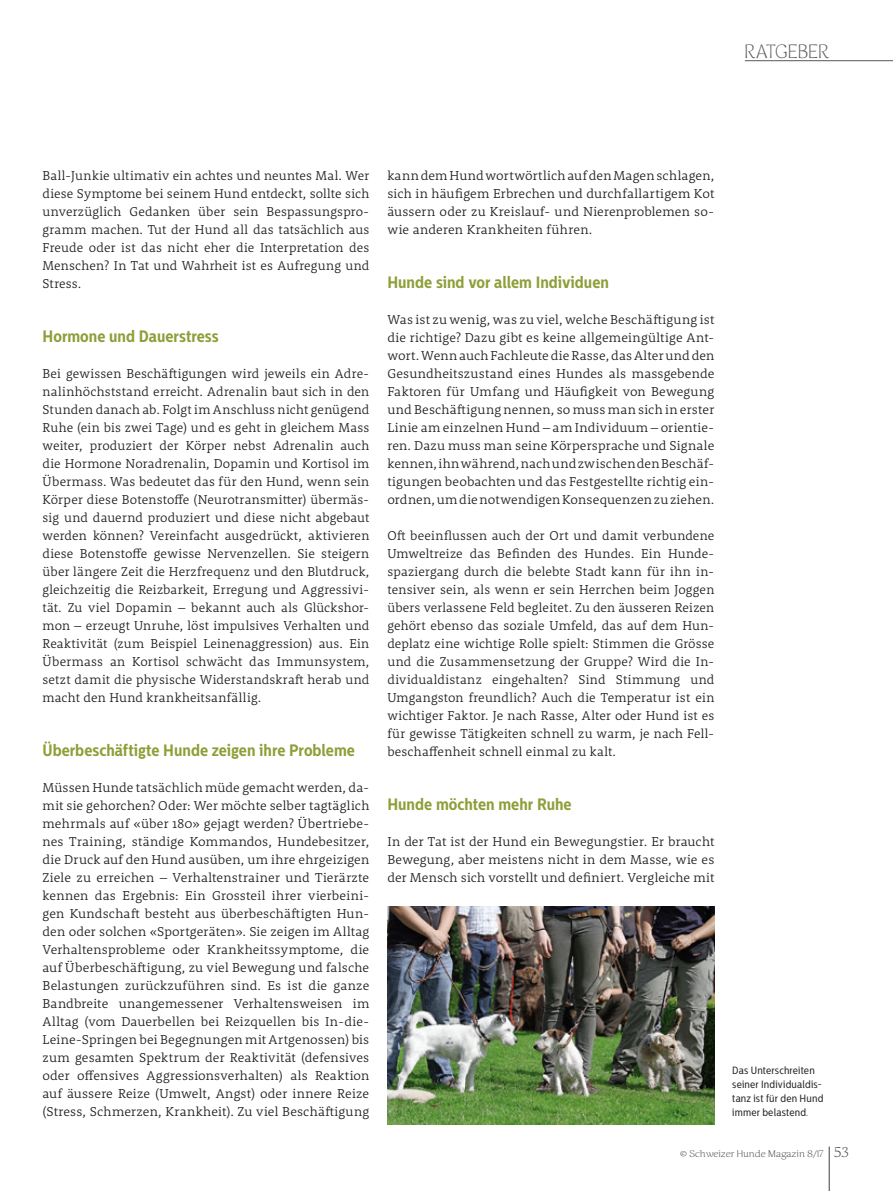
<style>
.page{position:relative;width:893px;height:1191px;background:#fff}
.page>*{position:absolute;margin:0;border:0;box-sizing:border-box;transform-origin:0 0}
.t1{font:200 18px "Caturrita";letter-spacing:.02em;color:#57585a}
.t2{font:700 16.5px "Centrale Sans Cnd";color:#8e9e38}
.t3{font:300 13.2px/18px "Rooney Pro";letter-spacing:.01em;color:#231f20;text-align:justify}
.t4{font:10.5px/14.2px "Centrale Sans Cnd";letter-spacing:.015em;color:#231f20}
.t5{font:200 9px "Caturrita";letter-spacing:.01em;color:#3e3e3f;scale:1.1 1}
.s1{font-size:13.5px}
</style>
<div class="page">
<img style="left:387px;top:906px;width:327px;height:218px">
<hr style="left:745px;top:60px;width:148px;height:1px;background:#57585a">
<hr style="left:829px;top:1146px;width:1px;height:45px;background:#3e3e3f">
<h1 class="t1" style="left:744px;top:41px;width:86px">RATGEBER</h1>
<p class="t3" style="left:43px;top:166px;width:328px">Ball-Junkie ultimativ ein achtes und neuntes Mal. Wer diese Symptome bei seinem Hund entdeckt, sollte sich unverzüglich Gedanken über sein Bespassungspro&shy;gramm machen. Tut der Hund all das tatsächlich aus Freude oder ist das nicht eher die Interpretation des Menschen? In Tat und Wahrheit ist es Aufregung und Stress.</p>
<p class="t2" style="left:43px;top:326px;width:178px">Hormone und Dauerstress</p>
<p class="t3" style="left:43px;top:364px;width:328px">Bei gewissen Beschäftigungen wird jeweils ein Adre&shy;nalinhöchststand erreicht. Adrenalin baut sich in den Stunden danach ab. Folgt im Anschluss nicht genügend Ruhe (ein bis zwei Tage) und es geht in gleichem Mass weiter, produziert der Körper nebst Adrenalin auch die Hormone Noradrenalin, Dopamin und Kortisol im Übermass. Was bedeutet das für den Hund, wenn sein Körper diese Botenstoffe (Neurotransmitter) übermäs&shy;sig und dauernd produziert und diese nicht abgebaut werden können? Vereinfacht ausgedrückt, aktivieren diese Botenstoffe gewisse Nervenzellen. Sie steigern über längere Zeit die Herzfrequenz und den Blutdruck, gleichzeitig die Reizbarkeit, Erregung und Aggressivi&shy;tät. Zu viel Dopamin – bekannt auch als Glückshor&shy;mon – erzeugt Unruhe, löst impulsives Verhalten und Reaktivität (zum Beispiel Leinenaggression) aus. Ein Übermass an Kortisol schwächt das Immunsystem, setzt damit die physische Widerstandskraft herab und macht den Hund krankheitsanfällig.</p>
<p class="t2" style="left:43px;top:740px;width:314px">Überbeschäftigte Hunde zeigen ihre Probleme</p>
<p class="t3" style="left:43px;top:778px;width:328px">Müssen Hunde tatsächlich müde gemacht werden, da&shy;mit sie gehorchen? Oder: Wer möchte selber tagtäglich mehrmals auf «über 180» gejagt werden? Übertriebe&shy;nes Training, ständige Kommandos, Hundebesitzer, die Druck auf den Hund ausüben, um ihre ehrgeizigen Ziele zu erreichen – Verhaltenstrainer und Tierärzte kennen das Ergebnis: Ein Grossteil ihrer vierbeini&shy;gen Kundschaft besteht aus überbeschäftigten Hun&shy;den oder solchen «Sportgeräten». Sie zeigen im Alltag Verhaltensprobleme oder Krankheitssymptome, die auf Überbeschäftigung, zu viel Bewegung und falsche Belastungen zurückzuführen sind. Es ist die ganze Bandbreite unangemessener Verhaltensweisen im Alltag (vom Dauerbellen bei Reizquellen bis In-die-Leine-Springen bei Begegnungen mit Artgenossen) bis zum gesamten Spektrum der Reaktivität (defensives oder offensives Aggressionsverhalten) als Reaktion auf äussere Reize (Umwelt, Angst) oder innere Reize (Stress, Schmerzen, Krankheit). Zu viel Beschäftigung</p>
<p class="t3" style="left:387px;top:166px;width:328px">kann dem Hund wortwörtlich auf den Magen schlagen, sich in häufigem Erbrechen und durchfallartigem Kot äussern oder zu Kreislauf- und Nierenproblemen so&shy;wie anderen Krankheiten führen.</p>
<p class="t2" style="left:387px;top:272px;width:223px">Hunde sind vor allem Individuen</p>
<p class="t3" style="left:387px;top:310px;width:329px">Was ist zu wenig, was zu viel, welche Beschäftigung ist die richtige? Dazu gibt es keine allgemeingültige Ant&shy;wort. Wenn auch Fachleute die Rasse, das Alter und den Gesundheitszustand eines Hundes als massgebende Faktoren für Umfang und Häufigkeit von Bewegung und Beschäftigung nennen, so muss man sich in erster Linie am einzelnen Hund – am Individuum – orientie&shy;ren. Dazu muss man seine Körpersprache und Signale kennen, ihn während, nach und zwischen den Beschäf&shy;tigungen beobachten und das Festgestellte richtig ein&shy;ordnen, um die notwendigen Konsequenzen zu ziehen.</p>
<p class="t3" style="left:387px;top:526px;width:329px">Oft beeinflussen auch der Ort und damit verbundene Umweltreize das Befinden des Hundes. Ein Hunde&shy;spaziergang durch die belebte Stadt kann für ihn in&shy;tensiver sein, als wenn er sein Herrchen beim Joggen übers verlassene Feld begleitet. Zu den äusseren Reizen gehört ebenso das soziale Umfeld, das auf dem Hun&shy;deplatz eine wichtige Rolle spielt: Stimmen die Grösse und die Zusammensetzung der Gruppe? Wird die In&shy;dividualdistanz eingehalten? Sind Stimmung und Umgangston freundlich? Auch die Temperatur ist ein wichtiger Faktor. Je nach Rasse, Alter oder Hund ist es für gewisse Tätigkeiten schnell zu warm, je nach Fell&shy;beschaffenheit schnell einmal zu kalt.</p>
<p class="t2" style="left:387px;top:794px;width:186px">Hunde möchten mehr Ruhe</p>
<p class="t3" style="left:387px;top:832px;width:329px">In der Tat ist der Hund ein Bewegungstier. Er braucht Bewegung, aber meistens nicht in dem Masse, wie es der Mensch sich vorstellt und definiert. Vergleiche mit</p>
<p class="t4" style="left:732px;top:1063px;width:93px">Das Unterschreiten seiner Individualdis&shy;tanz ist für den Hund immer belastend.</p>
<p class="t5" style="left:680px;top:1148px;width:155px">© Schweizer Hunde Magazin 8/17 <span class="s1">53</span></p>
</div>
